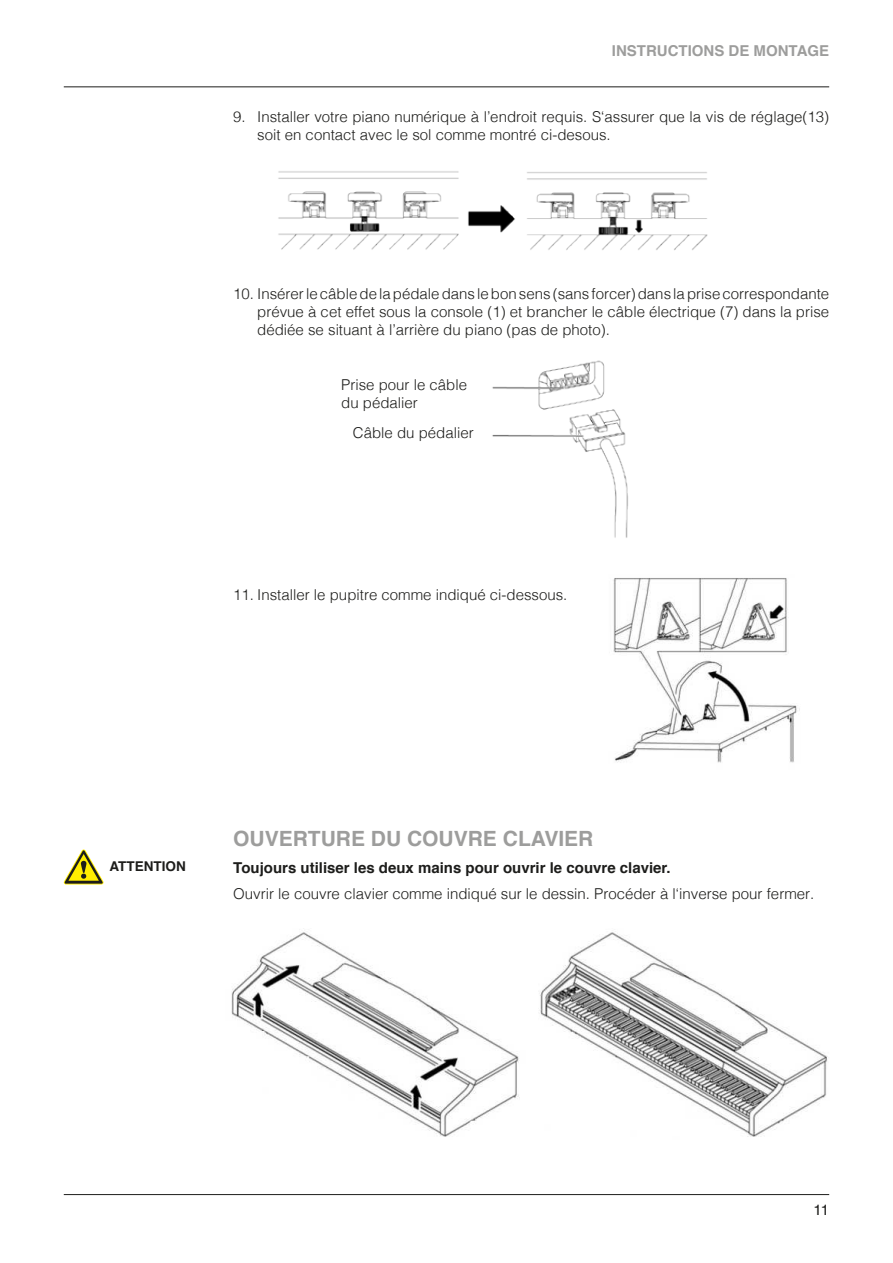
<style>
.page{position:relative;width:893px;height:1263px;background:#fff}
.page>*{position:absolute;margin:0;border:0;box-sizing:border-box;transform-origin:0 0}
.t1{font:700 21px "Helvetica";color:#9d9d9c}
.t2{font:300 15px/18px "Helvetica";color:#1d1d1b}
.t3{font:700 15px "Helvetica";color:#1d1d1b}
.t4{font:700 15px "Helvetica";color:#9d9d9c}
.t5{font:15px "Helvetica";color:#1d1d1b}
.t6{font:700 13.5px "Helvetica";color:#1d1d1b}
</style>
<div class="page">
<hr style="left:64px;top:1194px;width:765px;height:1px;background:#1d1d1b">
<hr style="left:64px;top:86px;width:765px;height:1px;background:#1d1d1b">
<img style="left:613px;top:578px;width:187px;height:185px">
<img style="left:231px;top:932px;width:597px;height:205px">
<svg style="left:64px;top:849px;width:40px;height:35px"></svg>
<img style="left:278px;top:171px;width:430px;height:80px">
<img style="left:492px;top:360px;width:136px;height:178px">
<p class="t4" style="left:612px;top:39px;width:219px">INSTRUCTIONS DE MONTAGE</p>
<p class="t2" style="left:257px;top:107px;width:573px;text-indent:-24px">9. Installer votre piano numérique à l’endroit requis. S‘assurer que la vis de réglage(13) soit en contact avec le sol comme montré ci-desous.</p>
<p class="t2" style="left:257px;top:284px;width:573px;text-align:justify;text-indent:-24px">10. Insérer le câble de la pédale dans le bon sens (sans forcer) dans la prise correspondante prévue à cet effet sous la console (1) et brancher le câble électrique (7) dans la prise dédiée se situant à l’arrière du piano (pas de photo).</p>
<p class="t2" style="left:341px;top:375px;width:127px">Prise pour le câble du pédalier</p>
<p class="t2" style="left:353px;top:422px;width:122px">Câble du pédalier</p>
<p class="t2" style="left:233px;top:585px;width:336px">11. Installer le pupitre comme indiqué ci-dessous.</p>
<p class="t6" style="left:109px;top:856px;width:78px">ATTENTION</p>
<h1 class="t1" style="left:233px;top:822px;width:362px">OUVERTURE DU COUVRE CLAVIER</h1>
<p class="t3" style="left:233px;top:855px;width:439px">Toujours utiliser les deux mains pour ouvrir le couvre clavier.</p>
<p class="t2" style="left:233px;top:884px;width:582px">Ouvrir le couvre clavier comme indiqué sur le dessin. Procéder à l‘inverse pour fermer.</p>
<p class="t5" style="left:814px;top:1198px;width:17px">11</p>
</div>
